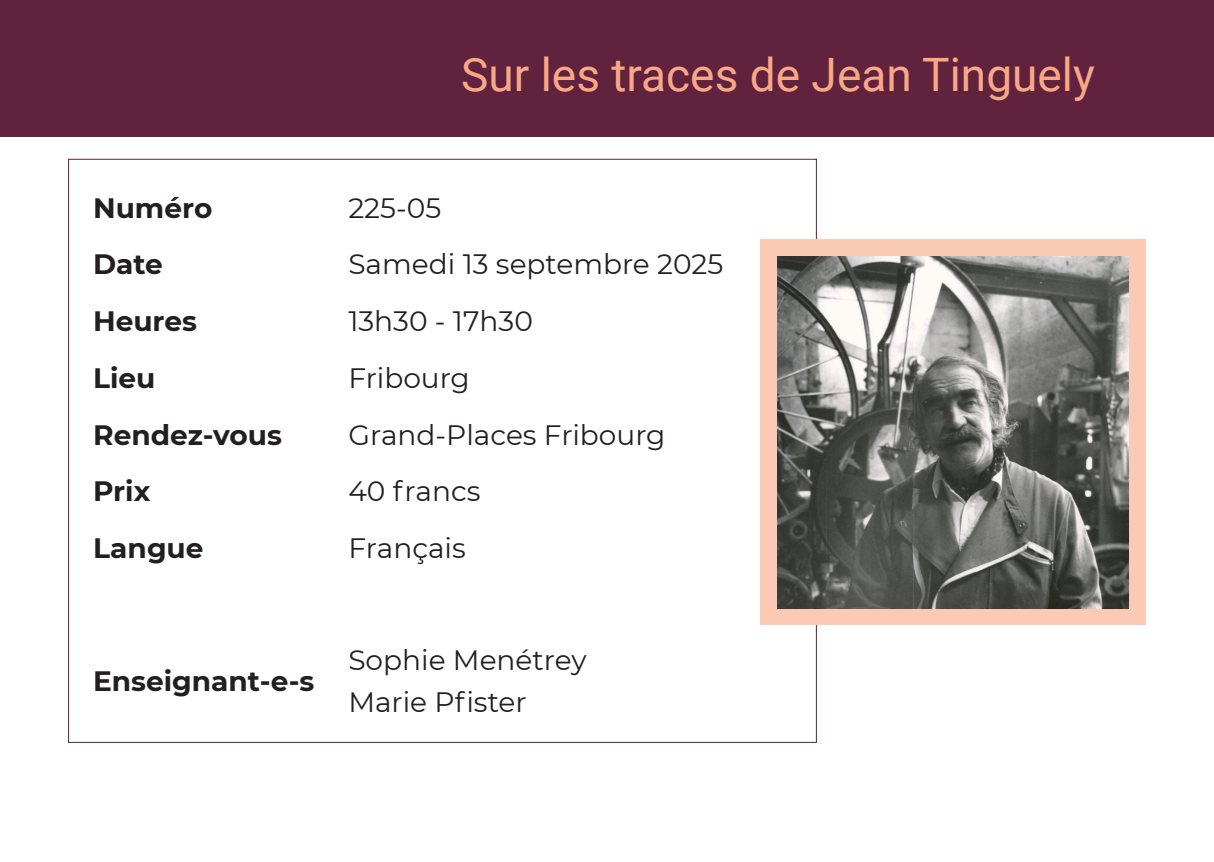
<style>
.page{position:relative;width:1214px;height:862px;background:#fff}
.page>*{position:absolute;margin:0;border:0;box-sizing:border-box;transform-origin:0 0}
.t1{font:46px "Roboto";color:#f8a787}
.t2{font:28px/42px "Montserrat";color:#231f20}
.t3{font:700 28px "Montserrat";color:#231f20}
</style>
<div class="page">
<svg style="left:68px;top:158px;width:749px;height:585px"></svg>
<div style="left:760px;top:239px;width:385px;height:386px;background:#fbcab4"></div>
<div style="left:0;top:0;width:1213px;height:136px;background:#60223c"></div>
<img style="left:777px;top:256px;width:351px;height:352px">
<h1 class="t1" style="left:461px;top:43px;width:635px">Sur les traces de Jean Tinguely</h1>
<p class="t3" style="left:93px;top:188px;width:121px">Numéro</p>
<p class="t2" style="left:348px;top:186px;width:94px">225-05</p>
<p class="t3" style="left:93px;top:244px;width:71px">Date</p>
<p class="t2" style="left:348px;top:242px;width:376px">Samedi 13 septembre 2025</p>
<p class="t3" style="left:93px;top:301px;width:105px">Heures</p>
<p class="t2" style="left:348px;top:299px;width:186px">13h30 - 17h30</p>
<p class="t3" style="left:93px;top:358px;width:64px">Lieu</p>
<p class="t2" style="left:348px;top:356px;width:123px">Fribourg</p>
<p class="t3" style="left:93px;top:414px;width:190px">Rendez-vous</p>
<p class="t2" style="left:348px;top:413px;width:318px">Grand-Places Fribourg</p>
<p class="t3" style="left:93px;top:471px;width:59px">Prix</p>
<p class="t2" style="left:348px;top:469px;width:134px">40 francs</p>
<p class="t3" style="left:93px;top:528px;width:112px">Langue</p>
<p class="t2" style="left:348px;top:526px;width:119px">Français</p>
<p class="t3" style="left:93px;top:661px;width:223px">Enseignant-e-s</p>
<p class="t2" style="left:348px;top:638px;width:240px">Sophie Menétrey<br>Marie Pfister</p>
</div>
